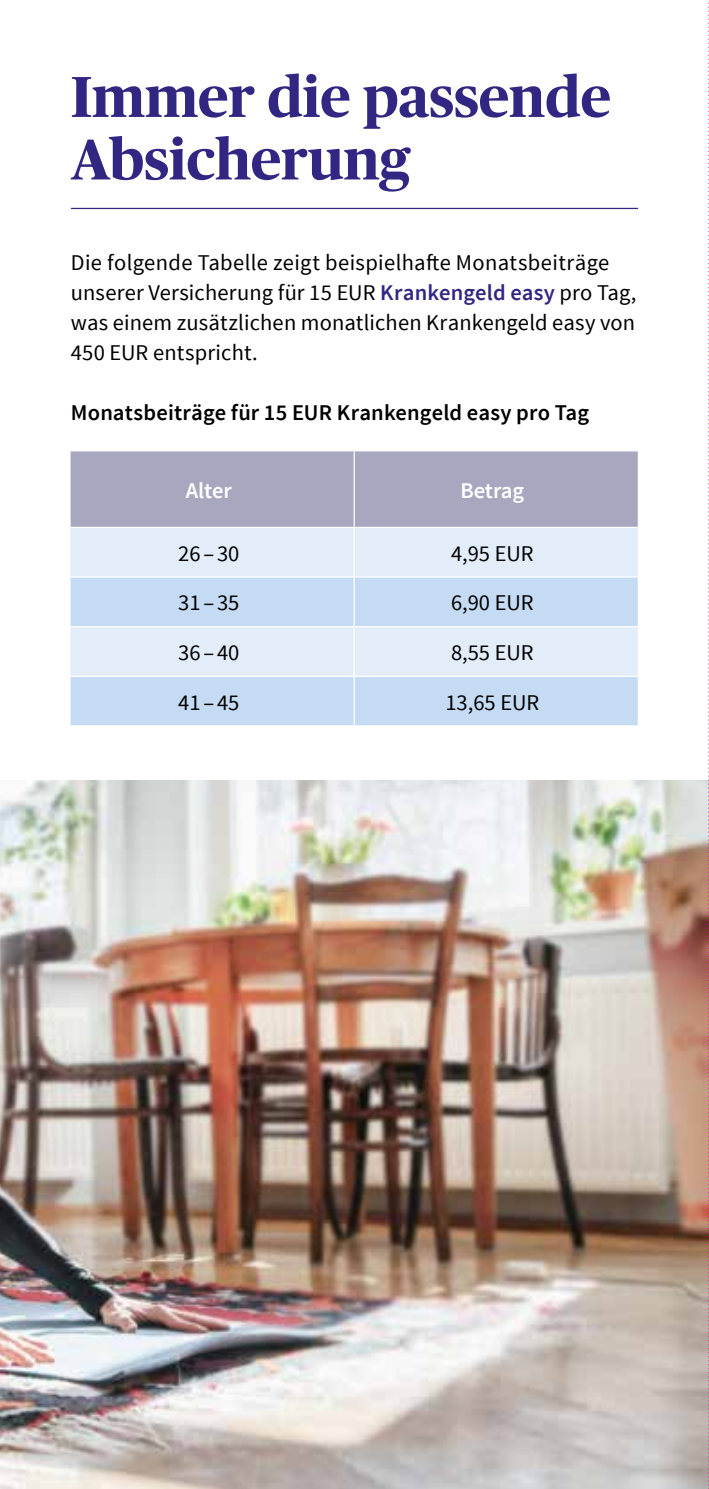
<style>
.page{position:relative;width:709px;height:1489px;background:#fff}
.page>*{position:absolute;margin:0;border:0;box-sizing:border-box;transform-origin:0 0}
.t1{font:700 57.5px/62.5px "Publico";color:#312783}
.t2{font:22.5px/30px "Source Sans Pro";letter-spacing:.01em;color:#000}
.t3{font:600 22.5px "Source Sans Pro";letter-spacing:.01em;color:#000}
.t4{font:600 22.5px "Source Sans Pro";color:#fff}
.s1{font-weight:600;color:#312783}
</style>
<div class="page">
<img style="left:0;top:780px;width:708px;height:708px">
<div style="left:71px;top:451px;width:567px;height:75px;background:#a7a8c0"></div>
<div style="left:71px;top:528px;width:567px;height:48px;background:#e3edfa"></div>
<svg style="left:71px;top:577px;width:567px;height:148px;background:#cfe1f5"></svg>
<hr style="left:353px;top:451px;width:2px;height:75px;background:#fff">
<hr style="left:353px;top:528px;width:2px;height:48px;background:#fff">
<hr style="left:353px;top:577px;width:2px;height:49px;background:#fff">
<hr style="left:71px;top:626px;width:283px;height:1px;background:#fff">
<hr style="left:354px;top:626px;width:284px;height:1px;background:#fff">
<hr style="left:353px;top:627px;width:2px;height:48px;background:#fff">
<hr style="left:71px;top:675px;width:283px;height:2px;background:#fff">
<hr style="left:354px;top:675px;width:284px;height:2px;background:#fff">
<hr style="left:353px;top:677px;width:2px;height:48px;background:#fff">
<hr style="left:71px;top:208px;width:567px;height:1px;background:#312783">
<svg style="left:708px;top:2px;width:1px;height:1487px"></svg>
<h1 class="t1" style="left:71px;top:66px;width:541px">Immer die passende<br>Absicherung</h1>
<p class="t2" style="left:71px;top:248px;width:567px">Die folgende Tabelle zeigt beispielhafte Monatsbeiträge unserer Versicherung für 15 EUR <span class="s1">Krankengeld easy</span> pro Tag, was einem zusätzlichen monatlichen Krankengeld easy von 450 EUR entspricht.</p>
<p class="t3" style="left:71px;top:398px;width:519px">Monatsbeiträge für 15 EUR Krankengeld easy pro Tag</p>
<p class="t4" style="left:186px;top:476px;width:48px">Alter</p>
<p class="t4" style="left:460px;top:476px;width:65px">Betrag</p>
<p class="t2" style="left:178px;top:538px;width:63px">26–30</p>
<p class="t2" style="left:451px;top:538px;width:84px">4,95 EUR</p>
<p class="t2" style="left:178px;top:588px;width:63px">31–35</p>
<p class="t2" style="left:451px;top:588px;width:84px">6,90 EUR</p>
<p class="t2" style="left:178px;top:638px;width:63px">36–40</p>
<p class="t2" style="left:451px;top:638px;width:84px">8,55 EUR</p>
<p class="t2" style="left:178px;top:687px;width:63px">41–45</p>
<p class="t2" style="left:445px;top:687px;width:95px">13,65 EUR</p>
</div>
